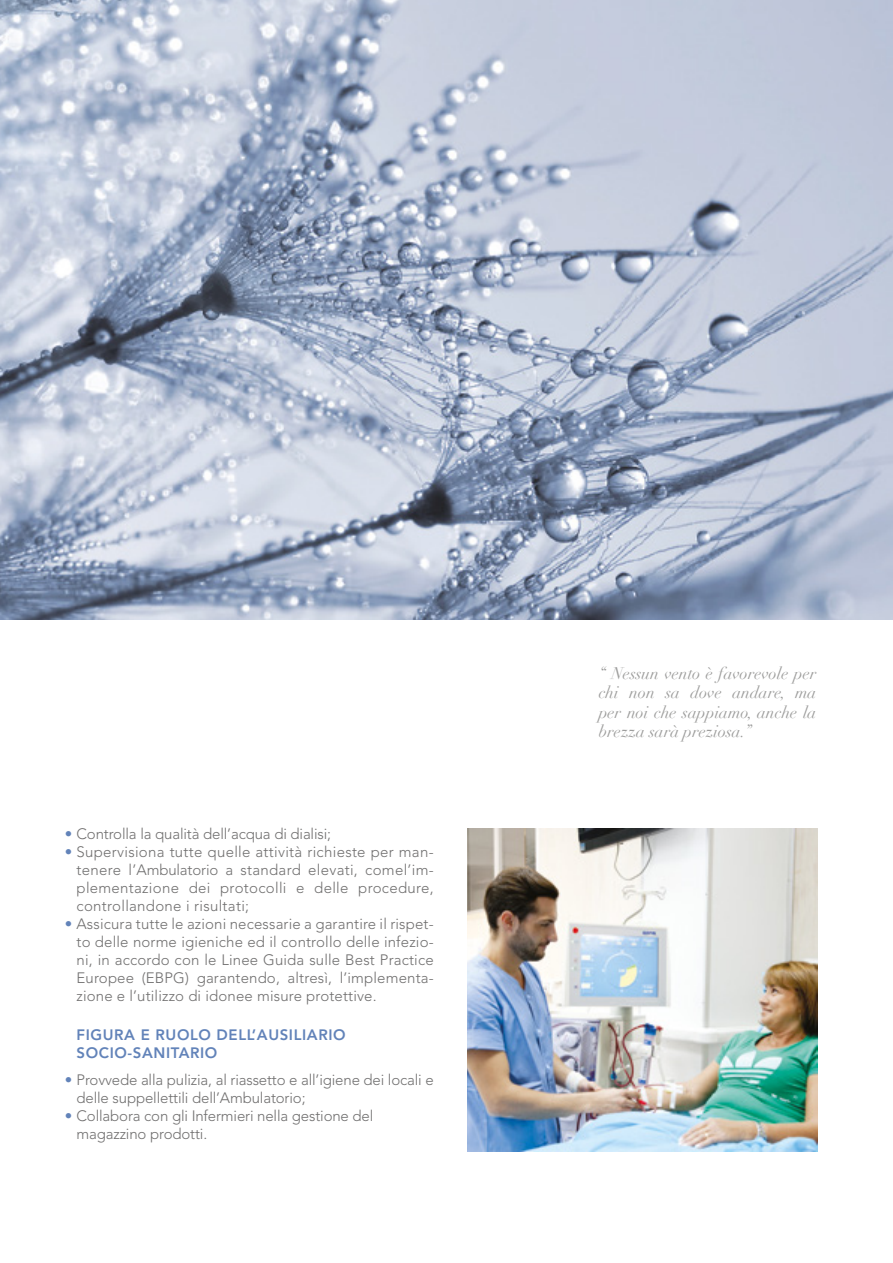
<style>
.page{position:relative;width:893px;height:1263px;background:#fff}
.page>*{position:absolute;margin:0;border:0;box-sizing:border-box;transform-origin:0 0}
.t1{font:italic 16.5px/19.5px "Didot";color:#9d9d9c;text-align:justify}
.t2{font:300 15px/18px "Avenir LT Std";letter-spacing:-.01em;color:#706f6f;text-align:justify}
.t3{font:800 15px/18px "Avenir LT Std";letter-spacing:.04em;color:#6283b9}
.s1{color:#6283b9}
</style>
<div class="page">
<img style="left:0;top:0;width:893px;height:619px">
<img style="left:468px;top:829px;width:349px;height:323px">
<p class="t2" style="left:65px;top:825px;width:268px"><span class="s1">•</span> Controlla la qualità dell’acqua di dialisi;</p>
<p class="t2" style="left:77px;top:843px;width:359px;text-indent:-12px"><span class="s1">•</span> Supervisiona tutte quelle attività richieste per man&shy;tenere l’Ambulatorio a standard elevati, comel’im&shy;plementazione dei protocolli e delle procedure, controllandone i risultati;</p>
<p class="t2" style="left:77px;top:915px;width:359px;text-indent:-12px"><span class="s1">•</span> Assicura tutte le azioni necessarie a garantire il rispet&shy;to delle norme igieniche ed il controllo delle infezio&shy;ni, in accordo con le Linee Guida sulle Best Practice Europee (EBPG) garantendo, altresì, l’implementa&shy;zione e l’utilizzo di idonee misure protettive.</p>
<p class="t3" style="left:77px;top:1026px;width:271px">FIGURA E RUOLO DELL’AUSILIARIO<br>SOCIO-SANITARIO</p>
<p class="t2" style="left:77px;top:1071px;width:359px;text-indent:-12px"><span class="s1">•</span> Provvede alla pulizia, al riassetto e all’igiene dei locali e delle suppellettili dell’Ambulatorio;</p>
<p class="t2" style="left:77px;top:1107px;width:298px;text-indent:-12px"><span class="s1">•</span> Collabora con gli Infermieri nella gestione del magazzino prodotti.</p>
<p class="t1" style="left:599px;top:664px;width:219px">“ Nessun vento è favorevole per chi non sa dove andare, ma per noi che sappiamo, anche la brezza sarà preziosa.”</p>
</div>
